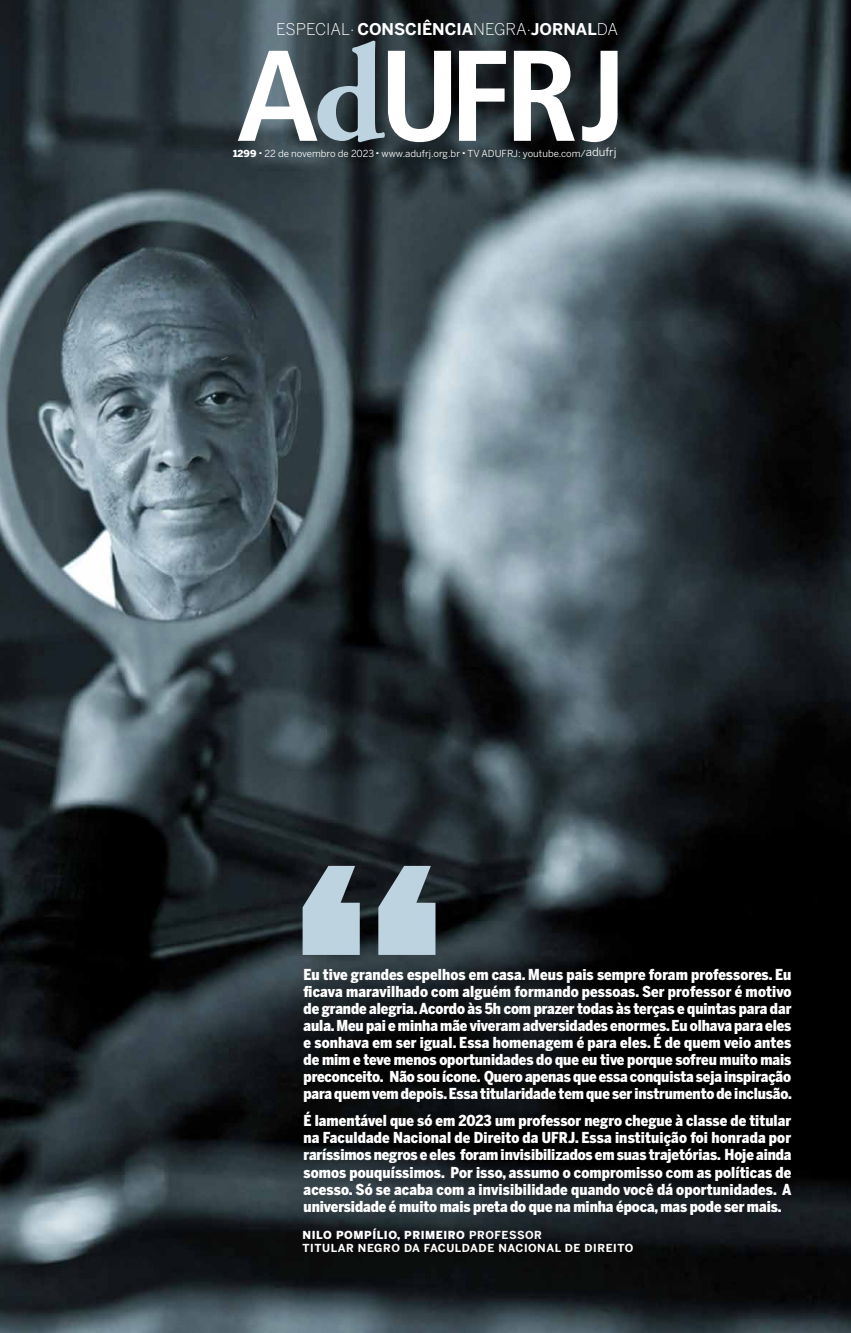
<style>
.page{position:relative;width:851px;height:1333px;background:#fff}
.page>*{position:absolute;margin:0;border:0;box-sizing:border-box;transform-origin:0 0}
.t1{font:300 16.1px "Benton Sans";color:#fff}
.t2{font:900 15px/17px "Benton Sans Cond";letter-spacing:-.005em;color:#fff;text-align:justify}
.t3{font:700 11px/13px "Benton Sans";letter-spacing:.05em;color:#fff}
.t4{font:9.6px "Benton Sans";color:#fff}
.s1{font-weight:700}
.s2{font-weight:900}
.s3{font-size:11.4px}
</style>
<div class="page">
<img style="left:0;top:0;width:850px;height:1332px">
<svg style="left:459px;top:51px;width:47px;height:90px"></svg>
<svg style="left:514px;top:51px;width:60px;height:90px"></svg>
<svg style="left:582px;top:51px;width:35px;height:91px"></svg>
<svg style="left:238px;top:41px;width:213px;height:101px"></svg>
<svg style="left:302px;top:865px;width:133px;height:89px;background:#8999a3"></svg>
<p class="t1" style="left:276px;top:20px;width:343px">ESPECIAL. <span class="s1">CONSCIÊNCIA</span>NEGRA.<span class="s1">JORNAL</span>DA</p>
<p class="t4" style="left:233px;top:148px;width:385px"><span class="s2">1299 </span><sup>.</sup> 22 de novembro de 2023 <sup>.</sup> www.adufrj.org.br <sup>.</sup> TV ADUFRJ: youtube.com/<span class="s3">adufrj</span></p>
<p class="t2" style="left:303px;top:966px;width:489px">Eu tive grandes espelhos em casa. Meus pais sempre foram professores. Eu ficava maravilhado com alguém formando pessoas. Ser professor é motivo de grande alegria. Acordo às 5h com prazer todas às terças e quintas para dar aula. Meu pai e minha mãe viveram adversidades enormes. Eu olhava para eles e sonhava em ser igual. Essa homenagem é para eles. É de quem veio antes de mim e teve menos oportunidades do que eu tive porque sofreu muito mais preconceito. Não sou ícone. Quero apenas que essa conquista seja inspiração para quem vem depois. Essa titularidade tem que ser instrumento de inclusão.</p>
<p class="t2" style="left:303px;top:1112px;width:489px">É lamentável que só em 2023 um professor negro chegue à classe de titular na Faculdade Nacional de Direito da UFRJ. Essa instituição foi honrada por raríssimos negros e eles foram invisibilizados em suas trajetórias. Hoje ainda somos pouquíssimos. Por isso, assumo o compromisso com as políticas de acesso. Só se acaba com a invisibilidade quando você dá oportunidades. A universidade é muito mais preta do que na minha época, mas pode ser mais.</p>
<p class="t3" style="left:302px;top:1228px;width:332px"><span class="s2">NILO POMPÍLIO, PRIMEIRO</span> PROFESSOR<br>TITULAR NEGRO DA FACULDADE NACIONAL DE DIREITO</p>
</div>
